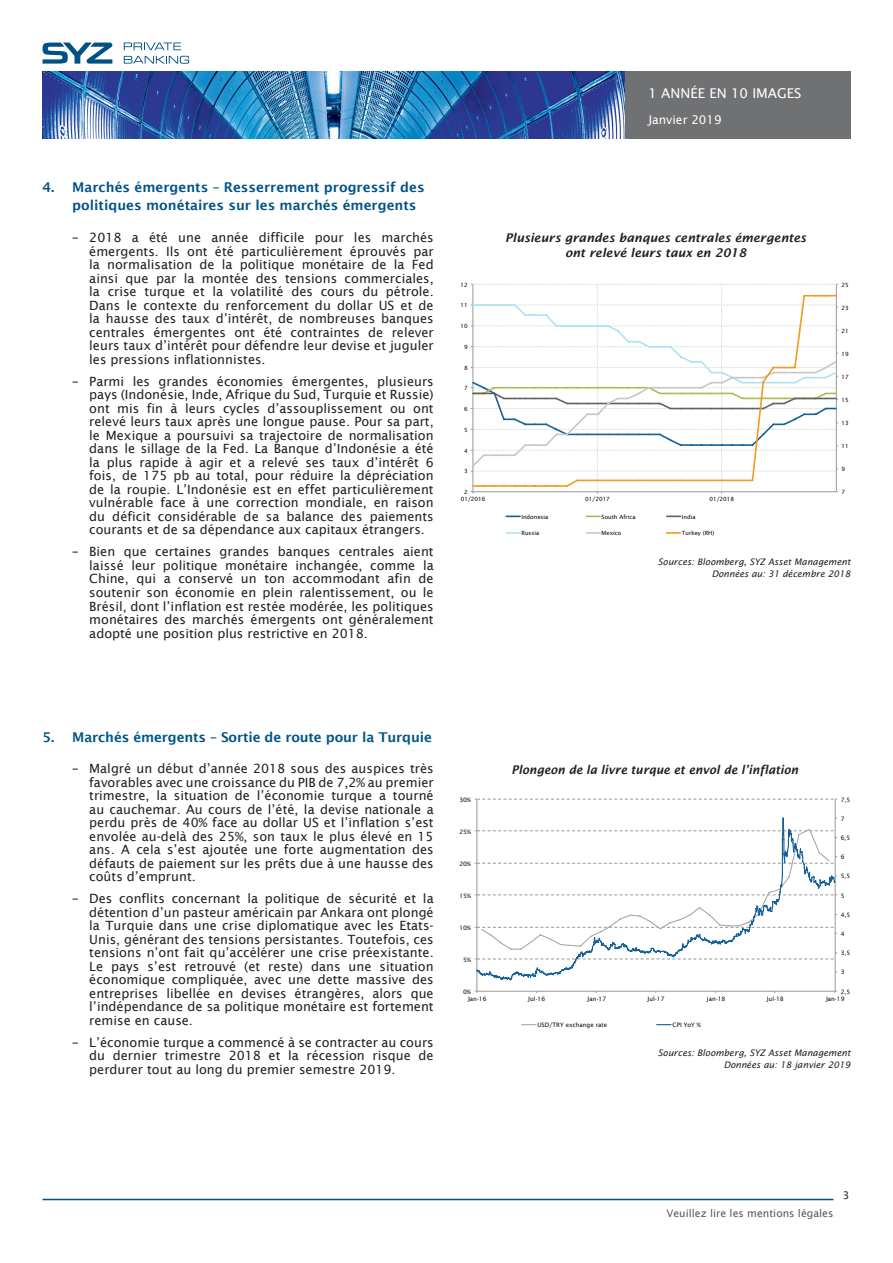
<style>
.page{position:relative;width:893px;height:1263px;background:#fff}
.page>*{position:absolute;margin:0;border:0;box-sizing:border-box;transform-origin:0 0}
.t1{font:600 13.5px/18px "Lucida Sans";color:#005387}
.t2{font:600 13.5px "Lucida Sans";letter-spacing:-.01em;color:#005587}
.t3{font:13.5px "Lucida Sans";color:#fff}
.t4{font:12.75px/13.5px "Lucida Sans";color:#231f20;text-align:justify}
.Graph_TITLES{font:italic 600 12px/15px "Lucida Sans";color:#231f20;text-align:center}
.Graph_TITLES-2{font:italic 600 12px "Lucida Sans";color:#231f20;scale:.95 1}
.t5{font:12px "Lucida Sans";color:#fff}
.t6{font:10.5px "Lucida Sans";color:#57585a}
.t7{font:10.5px "Lucida Sans";color:#231f20}
.Source_data{font:italic 9px "Lucida Sans";color:#231f20}
.t8{font:6px "Lucida Sans";color:#050504}
.t9{font:5.7px "Lucida Sans";color:#050504}
.s1{color:#005587}
</style>
<div class="page">
<img style="left:43px;top:72px;width:807px;height:67px">
<hr style="left:43px;top:1199px;width:790px;height:1px;background:#005285">
<svg style="left:124px;top:43px;width:57px;height:7px"></svg>
<svg style="left:124px;top:56px;width:65px;height:8px"></svg>
<svg style="left:43px;top:43px;width:70px;height:21px"></svg>
<hr style="left:835px;top:799px;width:1px;height:192px;background:#989898">
<hr style="left:476px;top:799px;width:1px;height:192px;background:#989898">
<svg style="left:475px;top:799px;width:362px;height:1px"></svg>
<hr style="left:477px;top:991px;width:358px;height:1px;background:#989898">
<svg style="left:477px;top:817px;width:358px;height:164px"></svg>
<svg style="left:522px;top:1024px;width:14px;height:1px"></svg>
<svg style="left:657px;top:1024px;width:14px;height:1px"></svg>
<svg style="left:471px;top:284px;width:367px;height:209px"></svg>
<svg style="left:473px;top:294px;width:363px;height:194px"></svg>
<svg style="left:506px;top:515px;width:14px;height:2px"></svg>
<svg style="left:586px;top:515px;width:14px;height:2px"></svg>
<svg style="left:667px;top:515px;width:13px;height:2px"></svg>
<svg style="left:506px;top:532px;width:14px;height:2px"></svg>
<svg style="left:586px;top:532px;width:14px;height:2px"></svg>
<svg style="left:667px;top:532px;width:13px;height:2px"></svg>
<p class="t1" style="left:72px;top:178px;width:354px;text-indent:-30px">4. Marchés émergents <span class="s1">–</span> Resserrement progressif des politiques monétaires sur les marchés émergents</p>
<p class="t4" style="left:89px;top:231px;width:346px;text-indent:-17px">– 2018 a été une année difficile pour les marchés émergents. Ils ont été particulièrement éprouvés par la normalisation de la politique monétaire de la Fed ainsi que par la montée des tensions commerciales, la crise turque et la volatilité des cours du pétrole.<br>Dans le contexte du renforcement du dollar US et de la hausse des taux d’intérêt, de nombreuses banques centrales émergentes ont été contraintes de relever leurs taux d’intérêt pour défendre leur devise et juguler les pressions inflationnistes.</p>
<p class="t4" style="left:89px;top:375px;width:346px;text-indent:-17px">– Parmi les grandes économies émergentes, plusieurs pays (Indonésie, Inde, Afrique du Sud, Turquie et Russie) ont mis fin à leurs cycles d’assouplissement ou ont relevé leurs taux après une longue pause. Pour sa part, le Mexique a poursuivi sa trajectoire de normalisation dans le sillage de la Fed. La Banque d’Indonésie a été la plus rapide à agir et a relevé ses taux d’intérêt 6 fois, de 175 pb au total, pour réduire la dépréciation de la roupie. L’Indonésie est en effet particulièrement vulnérable face à une correction mondiale, en raison du déficit considérable de sa balance des paiements courants et de sa dépendance aux capitaux étrangers.</p>
<p class="t4" style="left:89px;top:545px;width:346px;text-indent:-17px">– Bien que certaines grandes banques centrales aient laissé leur politique monétaire inchangée, comme la Chine, qui a conservé un ton accommodant afin de soutenir son économie en plein ralentissement, ou le Brésil, dont l’inflation est restée modérée, les politiques monétaires des marchés émergents ont généralement adopté une position plus restrictive en 2018.</p>
<p class="t3" style="left:648px;top:85px;width:155px">1 ANNÉE EN 10 IMAGES</p>
<p class="t5" style="left:648px;top:113px;width:75px">Janvier 2019</p>
<p class="t9" style="left:460px;top:281px;width:9px">12</p>
<p class="t9" style="left:460px;top:302px;width:9px">11</p>
<p class="t9" style="left:460px;top:323px;width:9px">10</p>
<p class="t9" style="left:464px;top:343px;width:5px">9</p>
<p class="t9" style="left:464px;top:364px;width:5px">8</p>
<p class="t9" style="left:464px;top:385px;width:5px">7</p>
<p class="t9" style="left:464px;top:406px;width:5px">6</p>
<p class="t9" style="left:464px;top:426px;width:5px">5</p>
<p class="t9" style="left:464px;top:447px;width:5px">4</p>
<p class="t9" style="left:464px;top:468px;width:5px">3</p>
<p class="t9" style="left:464px;top:489px;width:5px">2</p>
<p class="Graph_TITLES" style="left:505px;top:230px;width:303px">Plusieurs grandes banques centrales émergentes ont relevé leurs taux en 2018</p>
<p class="t9" style="left:461px;top:496px;width:26px">01/2016</p>
<p class="t9" style="left:585px;top:496px;width:26px">01/2017</p>
<p class="t9" style="left:709px;top:496px;width:26px">01/2018</p>
<p class="t9" style="left:521px;top:513px;width:28px">Indonesia</p>
<p class="t9" style="left:602px;top:513px;width:35px">South Africa</p>
<p class="t9" style="left:682px;top:513px;width:15px">India</p>
<p class="t9" style="left:521px;top:530px;width:19px">Russia</p>
<p class="t9" style="left:602px;top:530px;width:21px">Mexico</p>
<p class="t9" style="left:682px;top:530px;width:34px">Turkey (RH)</p>
<p class="t9" style="left:842px;top:281px;width:9px">25</p>
<p class="t9" style="left:842px;top:304px;width:9px">23</p>
<p class="t9" style="left:842px;top:327px;width:9px">21</p>
<p class="t9" style="left:842px;top:350px;width:9px">19</p>
<p class="t9" style="left:842px;top:373px;width:9px">17</p>
<p class="t9" style="left:842px;top:397px;width:9px">15</p>
<p class="t9" style="left:842px;top:420px;width:9px">13</p>
<p class="t9" style="left:842px;top:443px;width:9px">11</p>
<p class="t9" style="left:842px;top:466px;width:5px">9</p>
<p class="t9" style="left:842px;top:489px;width:5px">7</p>
<p class="Source_data" style="left:658px;top:557px;width:194px">Sources: Bloomberg, SYZ Asset Management</p>
<p class="Source_data" style="left:712px;top:569px;width:140px">Données au: 31 décembre 2018</p>
<p class="t2" style="left:43px;top:729px;width:391px">5. Marchés émergents – Sortie de route pour la Turquie</p>
<p class="t4" style="left:89px;top:762px;width:346px;text-indent:-17px">– Malgré un début d’année 2018 sous des auspices très favorables avec une croissance du PIB de 7,2% au premier trimestre, la situation de l’économie turque a tourné au cauchemar. Au cours de l’été, la devise nationale a perdu près de 40% face au dollar US et l’inflation s’est envolée au-delà des 25%, son taux le plus élevé en 15 ans. A cela s’est ajoutée une forte augmentation des défauts de paiement sur les prêts due à une hausse des coûts d’emprunt.</p>
<p class="t4" style="left:89px;top:892px;width:346px;text-indent:-17px">– Des conflits concernant la politique de sécurité et la détention d’un pasteur américain par Ankara ont plongé la Turquie dans une crise diplomatique avec les Etats-Unis, générant des tensions persistantes. Toutefois, ces tensions n’ont fait qu’accélérer une crise préexistante.<br>Le pays s’est retrouvé (et reste) dans une situation économique compliquée, avec une dette massive des entreprises libellée en devises étrangères, alors que l’indépendance de sa politique monétaire est fortement remise en cause.</p>
<p class="t4" style="left:89px;top:1035px;width:346px;text-indent:-17px">– L’économie turque a commencé à se contracter au cours du dernier trimestre 2018 et la récession risque de perdurer tout au long du premier semestre 2019.</p>
<p class="t8" style="left:459px;top:796px;width:13px">30%</p>
<p class="t8" style="left:459px;top:828px;width:13px">25%</p>
<p class="t8" style="left:459px;top:860px;width:13px">20%</p>
<p class="t8" style="left:459px;top:892px;width:13px">15%</p>
<p class="t8" style="left:459px;top:924px;width:13px">10%</p>
<p class="t8" style="left:463px;top:956px;width:9px">5%</p>
<p class="Graph_TITLES-2" style="left:512px;top:762px;width:303px">Plongeon de la livre turque et envol de l’inflation</p>
<p class="t8" style="left:841px;top:796px;width:11px">7,5</p>
<p class="t8" style="left:841px;top:815px;width:5px">7</p>
<p class="t8" style="left:841px;top:834px;width:11px">6,5</p>
<p class="t8" style="left:841px;top:853px;width:5px">6</p>
<p class="t8" style="left:841px;top:873px;width:11px">5,5</p>
<p class="t8" style="left:841px;top:892px;width:5px">5</p>
<p class="t8" style="left:841px;top:911px;width:11px">4,5</p>
<p class="t8" style="left:841px;top:930px;width:5px">4</p>
<p class="t8" style="left:841px;top:950px;width:11px">3,5</p>
<p class="t8" style="left:841px;top:969px;width:5px">3</p>
<p class="t8" style="left:841px;top:988px;width:11px">2,5</p>
<p class="t8" style="left:463px;top:988px;width:9px">0%</p>
<p class="t8" style="left:468px;top:995px;width:20px">Jan-16</p>
<p class="t8" style="left:528px;top:995px;width:18px">Jul-16</p>
<p class="t8" style="left:588px;top:995px;width:20px">Jan-17</p>
<p class="t8" style="left:647px;top:995px;width:18px">Jul-17</p>
<p class="t8" style="left:707px;top:995px;width:20px">Jan-18</p>
<p class="t8" style="left:767px;top:995px;width:18px">Jul-18</p>
<p class="t8" style="left:826px;top:995px;width:20px">Jan-19</p>
<p class="t8" style="left:537px;top:1021px;width:71px">USD/TRY exchange rate</p>
<p class="t8" style="left:672px;top:1021px;width:30px">CPI YoY %</p>
<p class="Source_data" style="left:658px;top:1048px;width:194px">Sources: Bloomberg, SYZ Asset Management</p>
<p class="Source_data" style="left:724px;top:1060px;width:128px">Données au: 18 janvier 2019</p>
<p class="t6" style="left:667px;top:1207px;width:168px">Veuillez lire les mentions légales</p>
<p class="t7" style="left:843px;top:1189px;width:8px">3</p>
</div>
